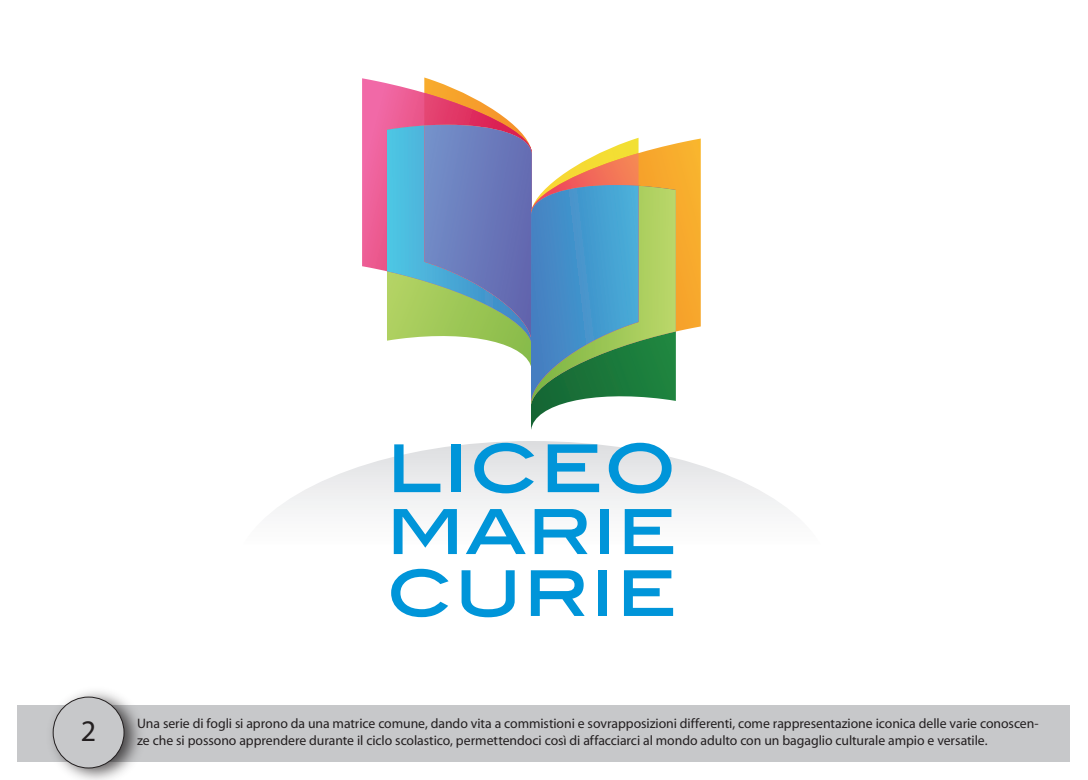
<style>
.page{position:relative;width:1088px;height:780px;background:#fff}
.page>*{position:absolute;margin:0;border:0;box-sizing:border-box;transform-origin:0 0}
.t1{font:77.62px "Blair Md ITCTT Medium";letter-spacing:.005em;color:#0095d9}
.t2{font:74.25px "Blair Md ITCTT Medium";letter-spacing:.015em;color:#0095d9}
.t3{font:73.12px "Blair Md ITCTT Medium";letter-spacing:.005em;color:#0095d9}
.t4{font:30px "Myriad";color:#231f20}
.t5{font:13.75px/16.5px "Myriad";letter-spacing:-.005em;color:#231f20}
</style>
<div class="page">
<svg style="left:275px;top:441px;width:513px;height:69px"></svg>
<svg style="left:362px;top:78px;width:25px;height:194px;background:#ef679f"></svg>
<svg style="left:676px;top:138px;width:25px;height:194px;background:#f7ae35"></svg>
<svg style="left:531px;top:404px;width:31px;height:26px"></svg>
<svg style="left:387px;top:77px;width:289px;height:327px"></svg>
<div style="left:18px;top:705px;width:1052px;height:57px;background:#c7c8ca"></div>
<img style="left:52px;top:691px;width:88px;height:89px">
<div style="left:53px;top:697px;width:71px;height:71px;background:#c7c8ca;border-radius:50%"></div>
<div style="left:53px;top:696px;width:71px;height:72px;border:1px solid #231f20;border-radius:50%"></div>
<h1 class="t1" style="left:386px;top:401px;width:292px">LICEO</h1>
<h3 class="t3" style="left:386px;top:468px;width:292px">MARIE</h3>
<h2 class="t2" style="left:386px;top:528px;width:292px">CURIE</h2>
<h3 class="t4" style="left:81px;top:716px;width:17px">2</h3>
<p class="t5" style="left:137px;top:715px;width:903px">Una serie di fogli si aprono da una matrice comune, dando vita a commistioni e sovrapposizioni differenti, come rappresentazione iconica delle varie conoscen&shy;ze che si possono apprendere durante il ciclo scolastico, permettendoci così di affacciarci al mondo adulto con un bagaglio culturale ampio e versatile.</p>
</div>
